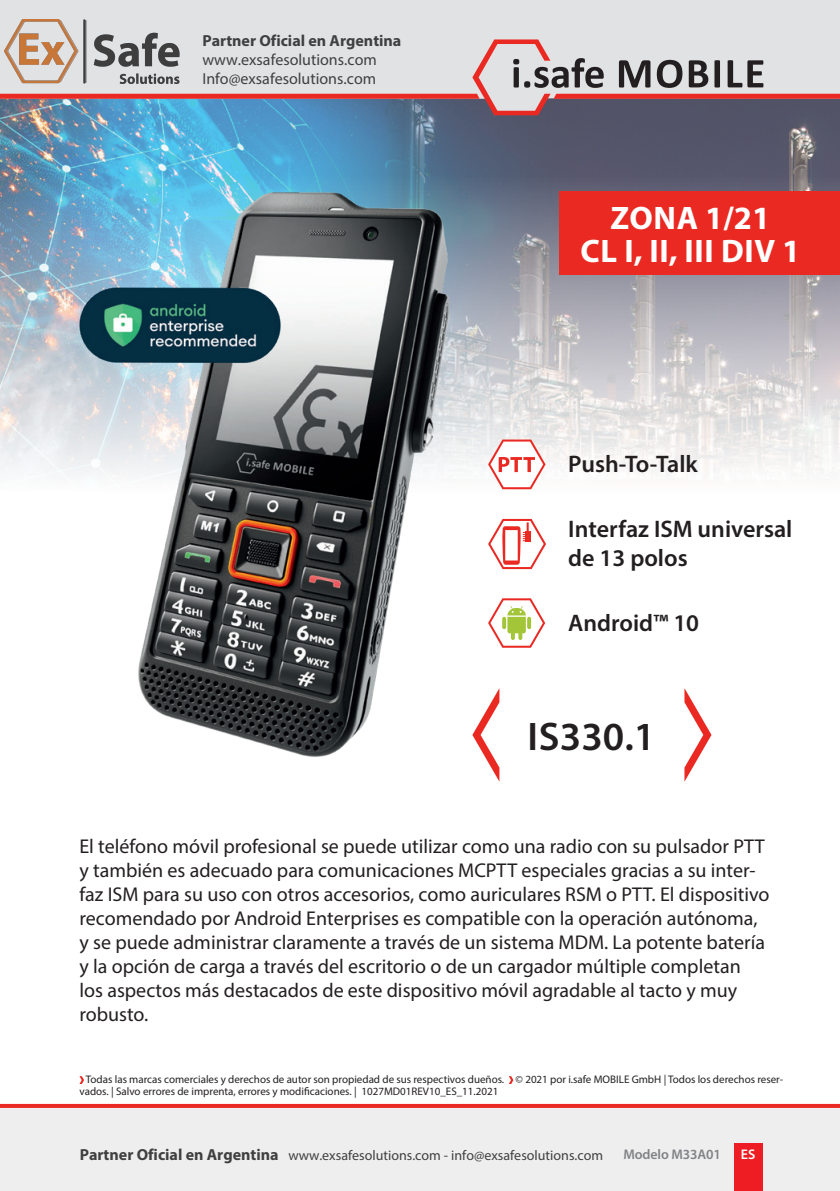
<style>
.page{position:relative;width:840px;height:1191px;background:#fff}
.page>*{position:absolute;margin:0;border:0;box-sizing:border-box;transform-origin:0 0}
.t1{font:600 40px "Myriad Pro";letter-spacing:.005em;color:#231f20}
.t2{font:700 32.6px/33px "Myriad Pro";letter-spacing:.02em;color:#fff;text-align:center}
.t3{font:600 24px/28.8px "Myriad Pro";color:#231f20}
.t4{font:20px/24px "Myriad Pro";color:#231f20}
.t5{font:16px/19.2px "Myriad Pro";color:#404040}
.t6{font:700 16px "Myriad Pro";color:#404040}
.t7{font:14px "Myriad Pro";color:#404040}
.t8{font:600 14px "Myriad Pro";letter-spacing:-.01em;color:#808285}
.t9{font:600 14px "Myriad Pro";color:#fff}
.t10{font:11px/12px "Myriad Pro";color:#231f20}
.s1{font-weight:700;font-size:16px}
</style>
<div class="page">
<div style="left:0;top:1106px;width:839px;height:85px;background:#eeeeef"></div>
<svg style="left:0;top:1104px;width:839px;height:4px;fill:#ea2922"></svg>
<div style="left:733px;top:1143px;width:29px;height:48px;background:#ee1d23"></div>
<img style="left:0;top:115px;width:839px;height:375px">
<div style="left:559px;top:191px;width:280px;height:84px;background:#ea2922"></div>
<div style="left:0;top:0;width:839px;height:39px;background:#e1e2e4"></div>
<svg style="left:0;top:39px;width:839px;height:76px"></svg>
<svg style="left:472px;top:689px;width:27px;height:92px"></svg>
<svg style="left:684px;top:688px;width:27px;height:93px"></svg>
<svg style="left:488px;top:598px;width:57px;height:50px"></svg>
<svg style="left:488px;top:519px;width:57px;height:50px"></svg>
<svg style="left:488px;top:439px;width:57px;height:50px"></svg>
<img style="left:111px;top:176px;width:360px;height:581px">
<img style="left:64px;top:271px;width:232px;height:107px">
<svg style="left:79px;top:1076px;width:5px;height:8px"></svg>
<svg style="left:508px;top:1076px;width:5px;height:8px"></svg>
<img style="left:5px;top:19px;width:176px;height:64px">
<p class="t6" style="left:202px;top:30px;width:200px">Partner Oficial en Argentina</p>
<p class="t5" style="left:202px;top:50px;width:176px">www.exsafesolutions.com<br>Info@exsafesolutions.com</p>
<h2 class="t2" style="left:580px;top:201px;width:221px">ZONA 1/21<br>CL I, II, III DIV 1</h2>
<p class="t3" style="left:568px;top:449px;width:131px">Push-To-Talk</p>
<p class="t3" style="left:568px;top:514px;width:225px">Interfaz ISM universal de 13 polos</p>
<p class="t3" style="left:568px;top:608px;width:132px">Android™ 10</p>
<h1 class="t1" style="left:527px;top:711px;width:129px">IS330.1</h1>
<p class="t4" style="left:79px;top:833px;width:691px">El teléfono móvil profesional se puede utilizar como una radio con su pulsador PTT y también es adecuado para comunicaciones MCPTT especiales gracias a su inter&shy;faz ISM para su uso con otros accesorios, como auriculares RSM o PTT. El dispositivo recomendado por Android Enterprises es compatible con la operación autónoma, y se puede administrar claramente a través de un sistema MDM. La potente batería y la opción de carga a través del escritorio o de un cargador múltiple completan los aspectos más destacados de este dispositivo móvil agradable al tacto y muy robusto.</p>
<p class="t10" style="left:79px;top:1072px;width:704px;text-indent:6px">Todas las marcas comerciales y derechos de autor son propiedad de sus respectivos dueños. © 2021 por i.safe MOBILE GmbH | Todos los derechos reser&shy;vados. | Salvo errores de imprenta, errores y modificaciones. | 1027MD01REV10_ES_11.2021</p>
<p class="t7" style="left:80px;top:1146px;width:524px"><span class="s1">Partner Oficial en Argentina</span> www.exsafesolutions.com - info@exsafesolutions.com</p>
<p class="t8" style="left:623px;top:1145px;width:99px">Modelo M33A01</p>
<p class="t9" style="left:740px;top:1145px;width:16px">ES</p>
</div>
